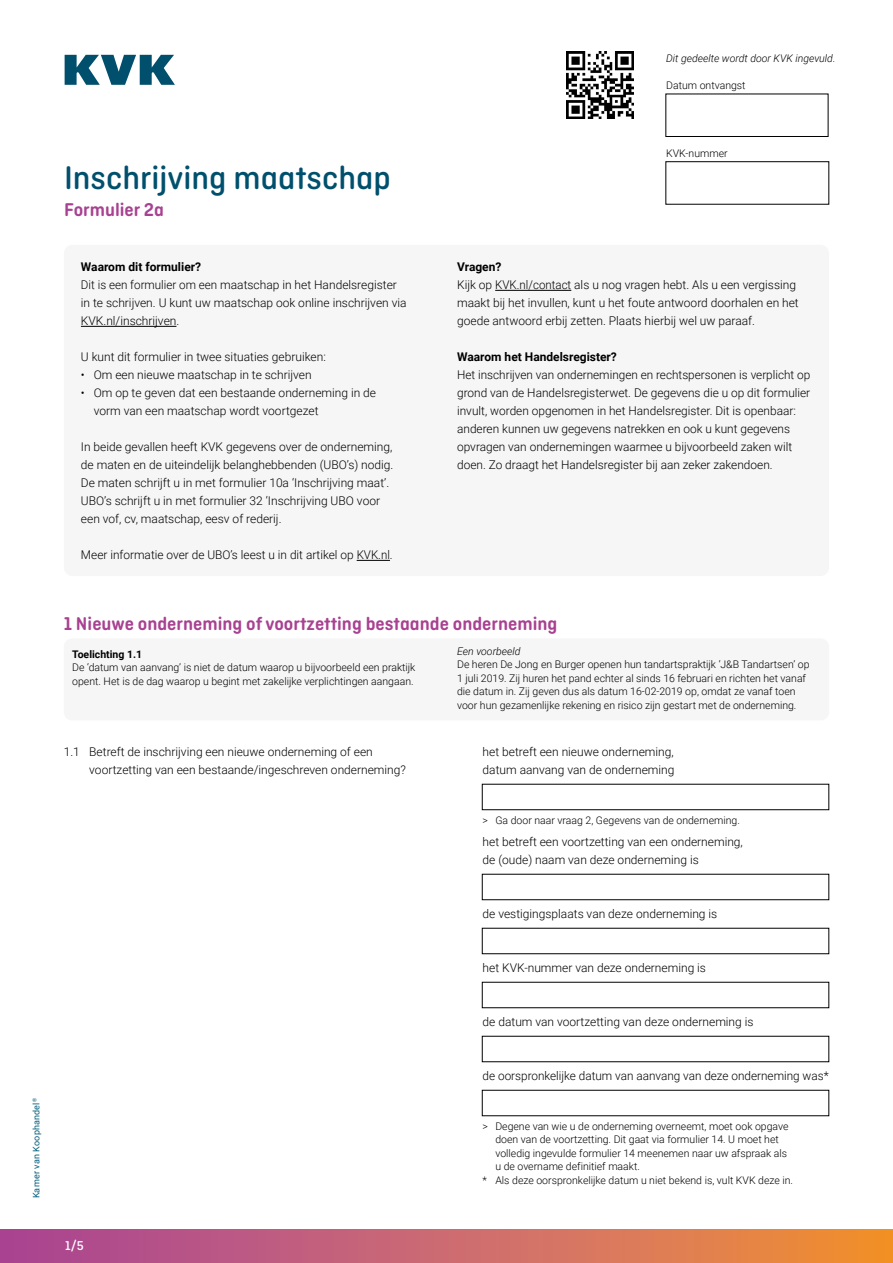
<style>
.page{position:relative;width:893px;height:1263px;background:#fff}
.page>*{position:absolute;margin:0;border:0;box-sizing:border-box;transform-origin:0 0}
._00_Titel_formulier{font:500 34.5px "Ciutadella Rounded";color:#00506d}
._03a_Vraag_titel{font:600 19.5px "Ciutadella Rounded";color:#a84191}
._01_Nummer_formulier{font:600 19.5px "Ciutadella Rounded";color:#a84191}
.t1{font:500 13.5px "Ciutadella Rounded";color:#fff}
._02c_Kader_tekst{font:300 12px/18px "Roboto";color:#000}
._03b_vraag{font:300 12px/18px "Roboto";color:#000}
._02_Kader_kop{font:700 12px "Roboto";color:#000}
._02b_Kader_kop{font:700 12px "Roboto";color:#000}
._04b_TL_tekst{font:300 10.5px/13.5px "Roboto";color:#000}
._04c_TL_italic{font:italic 300 10.5px "Roboto";color:#000}
._06_TL_kop{font:700 10.5px "Roboto";color:#000}
.t2{font:9px "Roboto";letter-spacing:.02em;color:#005d7a}
</style>
<div class="page">
<svg style="left:0;top:1230px;width:893px;height:33px;background:#cc6a69"></svg>
<svg style="left:65px;top:55px;width:110px;height:30px"></svg>
<div style="left:665px;top:94px;width:163px;height:43px;border:1px solid #000"></div>
<div style="left:665px;top:161px;width:164px;height:44px;border:1px solid #000"></div>
<img style="left:567px;top:52px;width:67px;height:66px">
<div style="left:64px;top:245px;width:765px;height:331px;background:#f6f6f6;border-radius:9px"></div>
<hr style="left:81px;top:326px;width:95px;height:1px;background:#000">
<hr style="left:357px;top:560px;width:33px;height:1px;background:#000">
<hr style="left:495px;top:290px;width:76px;height:1px;background:#000">
<div style="left:64px;top:638px;width:765px;height:82px;background:#f6f6f6;border-radius:9px"></div>
<div style="left:482px;top:784px;width:347px;height:26px;border:1px solid #000"></div>
<p class="t2" style="left:30px;top:1198px;width:102px;rotate:-90deg">Kamer van Koophandel<sup>®</sup></p>
<p class="_04c_TL_italic" style="left:666px;top:51px;width:171px">Dit gedeelte wordt door KVK ingevuld.</p>
<p class="_04b_TL_tekst" style="left:666px;top:78px;width:81px">Datum ontvangst</p>
<h1 class="_00_Titel_formulier" style="left:64px;top:158px;width:328px">Inschrijving maatschap</h1>
<h2 class="_01_Nummer_formulier" style="left:64px;top:198px;width:102px">Formulier 2a</h2>
<h3 class="_02_Kader_kop" style="left:81px;top:258px;width:122px">Waarom dit formulier?</h3>
<p class="_02c_Kader_tekst" style="left:81px;top:275px;width:327px">Dit is een formulier om een maatschap in het Handelsregister in te schrijven. U kunt uw maatschap ook online inschrijven via<br>KVK.nl/inschrijven.</p>
<p class="_02c_Kader_tekst" style="left:81px;top:347px;width:246px">U kunt dit formulier in twee situaties gebruiken:</p>
<p class="_02c_Kader_tekst" style="left:81px;top:365px;width:232px">• Om een nieuwe maatschap in te schrijven</p>
<p class="_02c_Kader_tekst" style="left:94px;top:383px;width:284px;text-indent:-13px">• Om op te geven dat een bestaande onderneming in de vorm van een maatschap wordt voortgezet</p>
<p class="_02c_Kader_tekst" style="left:81px;top:437px;width:314px">In beide gevallen heeft KVK gegevens over de onderneming, de maten en de uiteindelijk belanghebbenden (UBO’s) nodig.<br>De maten schrijft u in met formulier 10a ‘Inschrijving maat’.<br>UBO’s schrijft u in met formulier 32 ‘Inschrijving UBO voor een vof, cv, maatschap, eesv of rederij.</p>
<p class="_02c_Kader_tekst" style="left:81px;top:545px;width:313px">Meer informatie over de UBO’s leest u in dit artikel op KVK.nl.</p>
<p class="_04b_TL_tekst" style="left:666px;top:146px;width:63px">KVK-nummer</p>
<h3 class="_02b_Kader_kop" style="left:457px;top:258px;width:46px">Vragen?</h3>
<p class="_02c_Kader_tekst" style="left:457px;top:275px;width:343px">Kijk op KVK.nl/contact als u nog vragen hebt. Als u een vergissing maakt bij het invullen, kunt u het foute antwoord doorhalen en het goede antwoord erbij zetten. Plaats hierbij wel uw paraaf.</p>
<h3 class="_02_Kader_kop" style="left:457px;top:348px;width:161px">Waarom het Handelsregister?</h3>
<p class="_02c_Kader_tekst" style="left:457px;top:365px;width:355px">Het inschrijven van ondernemingen en rechtspersonen is verplicht op grond van de Handelsregisterwet. De gegevens die u op dit formulier invult, worden opgenomen in het Handelsregister. Dit is openbaar: anderen kunnen uw gegevens natrekken en ook u kunt gegevens opvragen van ondernemingen waarmee u bijvoorbeeld zaken wilt doen. Zo draagt het Handelsregister bij aan zeker zakendoen.</p>
<h2 class="_03a_Vraag_titel" style="left:64px;top:613px;width:495px">1 Nieuwe onderneming of voortzetting bestaande onderneming</h2>
<h3 class="_06_TL_kop" style="left:72px;top:647px;width:71px">Toelichting 1.1</h3>
<p class="_04b_TL_tekst" style="left:72px;top:660px;width:345px">De ‘datum van aanvang’ is niet de datum waarop u bijvoorbeeld een praktijk opent. Het is de dag waarop u begint met zakelijke verplichtingen aangaan.</p>
<p class="_04c_TL_italic" style="left:457px;top:644px;width:65px">Een voorbeeld</p>
<p class="_04b_TL_tekst" style="left:457px;top:657px;width:354px">De heren De Jong en Burger openen hun tandartspraktijk ‘J&amp;B Tandartsen’ op 1 juli 2019. Zij huren het pand echter al sinds 16 februari en richten het vanaf die datum in. Zij geven dus als datum 16-02-2019 op, omdat ze vanaf toen voor hun gezamenlijke rekening en risico zijn gestart met de onderneming.</p>
<p class="_03b_vraag" style="left:89px;top:742px;width:318px;text-indent:-26px">1.1 Betreft de inschrijving een nieuwe onderneming of een voortzetting van een bestaande/ingeschreven onderneming?</p>
<p class="_03b_vraag" style="left:483px;top:742px;width:193px">het betreft een nieuwe onderneming,</p>
<p class="_03b_vraag" style="left:483px;top:760px;width:193px">datum aanvang van de onderneming</p>
<p class="_04b_TL_tekst" style="left:483px;top:813px;width:259px">&gt; Ga door naar vraag 2, Gegevens van de onderneming.</p>
<p class="_03b_vraag" style="left:483px;top:832px;width:262px">het betreft een voortzetting van een onderneming,</p>
<p class="_03b_vraag" style="left:483px;top:850px;width:218px">de (oude) naam van deze onderneming is</p>
<p class="_03b_vraag" style="left:483px;top:904px;width:236px">de vestigingsplaats van deze onderneming is</p>
<p class="_03b_vraag" style="left:483px;top:958px;width:225px">het KVK-nummer van deze onderneming is</p>
<p class="_03b_vraag" style="left:483px;top:1012px;width:272px">de datum van voortzetting van deze onderneming is</p>
<p class="t1" style="left:65px;top:1237px;width:20px">1/5</p>
<p class="_03b_vraag" style="left:483px;top:1066px;width:348px">de oorspronkelijke datum van aanvang van deze onderneming was*</p>
<p class="_04b_TL_tekst" style="left:495px;top:1119px;width:295px;text-indent:-13px">&gt; Degene van wie u de onderneming overneemt, moet ook opgave doen van de voortzetting. Dit gaat via formulier 14. U moet het volledig ingevulde formulier 14 meenemen naar uw afspraak als u de overname definitief maakt.</p>
<p class="_04b_TL_tekst" style="left:483px;top:1173px;width:312px">* Als deze oorspronkelijke datum u niet bekend is, vult KVK deze in.</p>
</div>
